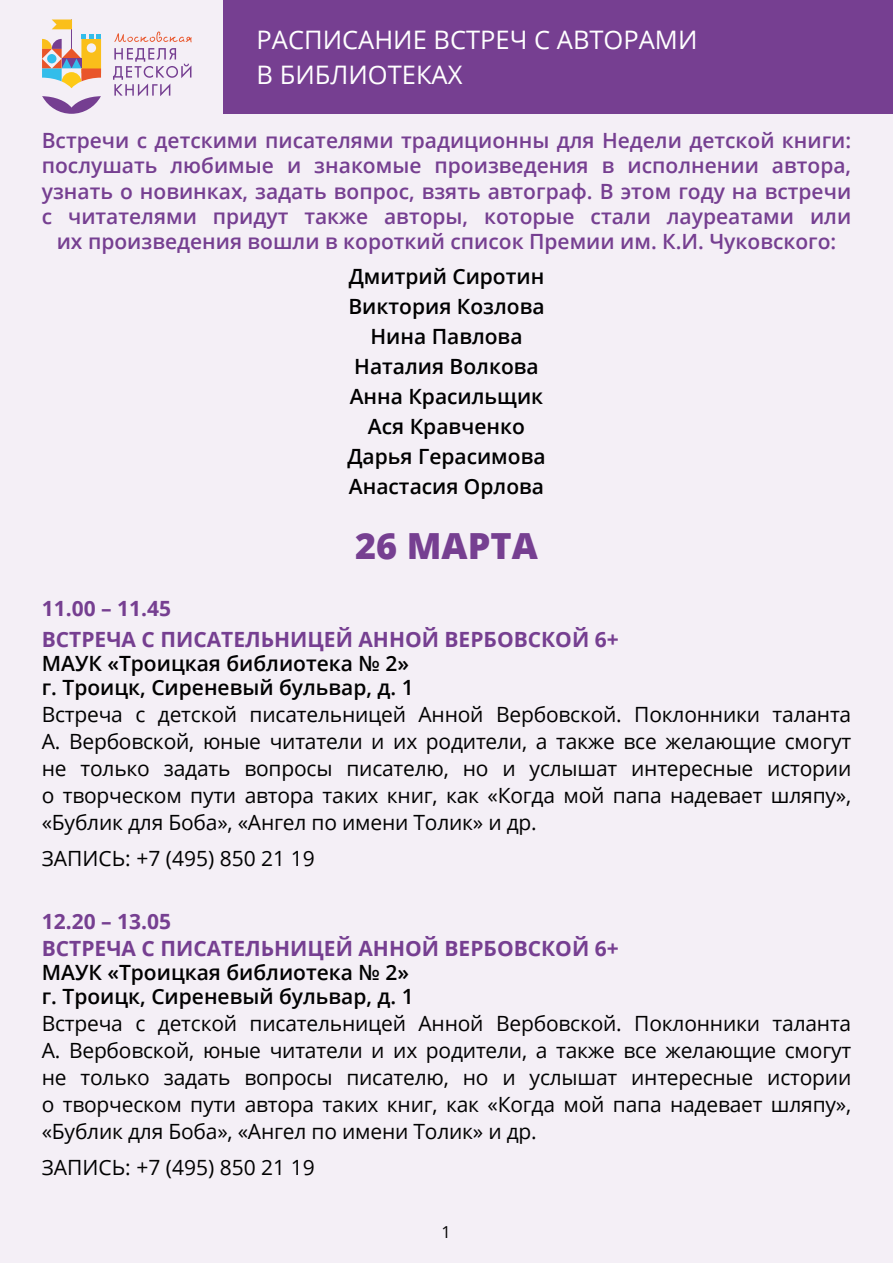
<style>
.page{position:relative;width:893px;height:1263px;background:#fff}
.page>*{position:absolute;margin:0;border:0;box-sizing:border-box;transform-origin:0 0}
.t1{font:800 36px "Open Sans";color:#763f91}
.t2{font:25.5px/35.2px "Open Sans";color:#fff}
.t3{font:21px/27px "Open Sans";letter-spacing:-.01em;color:#010101;text-align:justify}
.t4{font:600 21px/25.2px "Open Sans";color:#763f91;text-align:center}
.t5{font:600 21px/30px "Open Sans";color:#000;text-align:center}
.t6{font:600 21px/24px "Open Sans";color:#010101}
.t7{font:700 21px/31.5px "Open Sans";color:#763f91}
.t8{font:16.5px "Open Sans";color:#010101}
</style>
<div class="page">
<div style="left:0;top:0;width:892px;height:1263px;background:#f4eff6"></div>
<div style="left:223px;top:0;width:669px;height:114px;background:#763f91"></div>
<svg style="left:42px;top:96px;width:59px;height:18px"></svg>
<svg style="left:42px;top:20px;width:60px;height:68px"></svg>
<svg style="left:114px;top:32px;width:78px;height:10px"></svg>
<svg style="left:113px;top:48px;width:78px;height:48px"></svg>
<p class="t2" style="left:257px;top:21px;width:442px">РАСПИСАНИЕ ВСТРЕЧ С АВТОРАМИ<br>В БИБЛИОТЕКАХ</p>
<p class="t4" style="left:42px;top:127px;width:811px">Встречи с детскими писателями традиционны для Недели детской книги: послушать любимые и знакомые произведения в исполнении автора, узнать о новинках, задать вопрос, взять автограф. В этом году на встречи с читателями придут также авторы, которые стали лауреатами или их произведения вошли в короткий список Премии им. К.И. Чуковского:</p>
<p class="t5" style="left:347px;top:261px;width:200px">Дмитрий Сиротин<br>Виктория Козлова<br>Нина Павлова<br>Наталия Волкова<br>Анна Красильщик<br>Ася Кравченко<br>Дарья Герасимова<br>Анастасия Орлова</p>
<h1 class="t1" style="left:355px;top:519px;width:184px">26 МАРТА</h1>
<p class="t7" style="left:42px;top:592px;width:578px">11.00 – 11.45<br>ВСТРЕЧА С ПИСАТЕЛЬНИЦЕЙ АННОЙ ВЕРБОВСКОЙ 6+</p>
<p class="t6" style="left:42px;top:651px;width:374px">МАУК «Троицкая библиотека № 2» г. Троицк, Сиреневый бульвар, д. 1</p>
<p class="t3" style="left:42px;top:701px;width:811px">Встреча с детской писательницей Анной Вербовской. Поклонники таланта А. Вербовской, юные читатели и их родители, а также все желающие смогут не только задать вопросы писателю, но и услышат интересные истории о творческом пути автора таких книг, как «Когда мой папа надевает шляпу», «Бублик для Боба», «Ангел по имени Толик» и др.</p>
<p class="t3" style="left:42px;top:844px;width:275px">ЗАПИСЬ: +7 (495) 850 21 19</p>
<p class="t7" style="left:42px;top:907px;width:578px;line-height:27px">12.20 – 13.05<br>ВСТРЕЧА С ПИСАТЕЛЬНИЦЕЙ АННОЙ ВЕРБОВСКОЙ 6+</p>
<p class="t6" style="left:42px;top:960px;width:374px">МАУК «Троицкая библиотека № 2» г. Троицк, Сиреневый бульвар, д. 1</p>
<p class="t3" style="left:42px;top:1009px;width:811px">Встреча с детской писательницей Анной Вербовской. Поклонники таланта А. Вербовской, юные читатели и их родители, а также все желающие смогут не только задать вопросы писателю, но и услышат интересные истории о творческом пути автора таких книг, как «Когда мой папа надевает шляпу», «Бублик для Боба», «Ангел по имени Толик» и др.</p>
<p class="t3" style="left:42px;top:1153px;width:275px">ЗАПИСЬ: +7 (495) 850 21 19</p>
<p class="t8" style="left:442px;top:1221px;width:11px">1</p>
</div>
